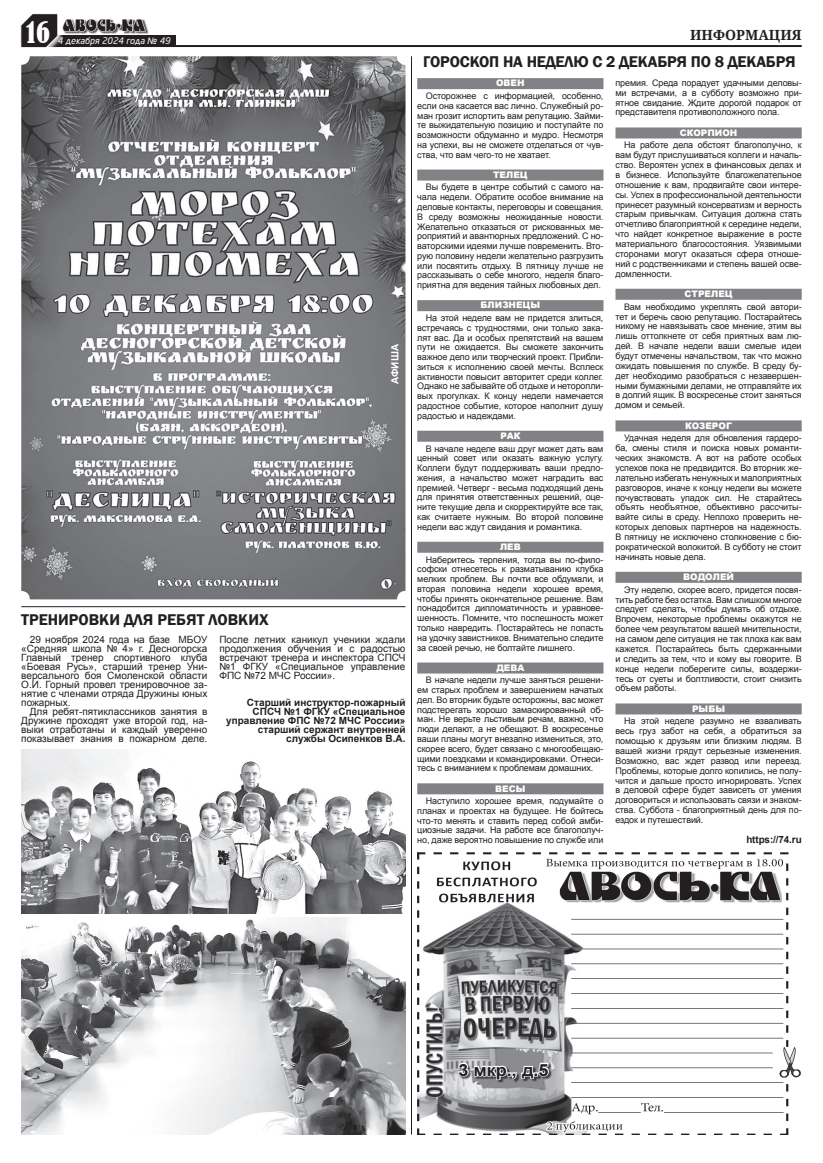
<style>
.page{position:relative;width:823px;height:1163px;background:#fff}
.page>*{position:absolute;margin:0;border:0;box-sizing:border-box;transform-origin:0 0}
.t1{font:condensed 27.5px "Bernard";color:#fff}
.основной{font:700 16.7px "Arial";color:#231f20;scale:1.08 1}
.Заголовок{font:600 16px "Franklin Gothic";letter-spacing:-.01em;color:#231f20}
.t2{font:14.2px "DS Motter Style";letter-spacing:.025em;color:#231f20;scale:.85 1}
.t3{font:700 14px "Droid Serif";color:#231f20}
.основной-2{font:10px/9px "Arial";color:#231f20;text-align:justify}
.Подпись{font:700 10px/9px "Arial";color:#231f20;text-align:right}
.основной-3{font:700 10px "Arial";color:#fff}
.основной-4{font:9px/9.9px "Arial";letter-spacing:-.01em;color:#231f20;text-align:justify}
.подподрубрика_авто{font:900 9px "Arial";color:#fff}
.t4{font:italic 9px "Neo Sans Cyr";color:#fff}
.s1{font-family:"Arial"}
</style>
<div class="page">
<div style="left:22px;top:36px;width:154px;height:11px;background:#231f20"></div>
<hr style="left:21px;top:45px;width:780px;height:2px;background:#231f20">
<div style="left:63px;top:19px;width:86px;height:16px;background:#231f20;opacity:.75"></div>
<svg style="left:20px;top:13px;width:126px;height:35px"></svg>
<div style="left:417px;top:78px;width:186px;height:11px;background:#808285"></div>
<div style="left:417px;top:169px;width:186px;height:11px;background:#808285"></div>
<div style="left:417px;top:300px;width:186px;height:11px;background:#808285"></div>
<div style="left:417px;top:430px;width:186px;height:11px;background:#808285"></div>
<div style="left:417px;top:541px;width:186px;height:11px;background:#808285"></div>
<div style="left:417px;top:662px;width:186px;height:11px;background:#808285"></div>
<div style="left:417px;top:783px;width:186px;height:11px;background:#808285"></div>
<div style="left:615px;top:127px;width:186px;height:11px;background:#808285"></div>
<div style="left:615px;top:289px;width:186px;height:11px;background:#808285"></div>
<div style="left:615px;top:420px;width:186px;height:11px;background:#808285"></div>
<div style="left:615px;top:571px;width:186px;height:11px;background:#808285"></div>
<div style="left:615px;top:703px;width:186px;height:11px;background:#808285"></div>
<hr style="left:411px;top:56px;width:1px;height:1078px;background:#231f20">
<img style="left:21px;top:56px;width:384px;height:543px">
<img style="left:417px;top:852px;width:384px;height:282px">
<div style="left:458px;top:1063px;width:93px;height:19px;background:#231f20;opacity:.75"></div>
<svg style="left:457px;top:1059px;width:93px;height:21px"></svg>
<svg style="left:21px;top:598px;width:254px;height:10px"></svg>
<hr style="left:21px;top:606px;width:384px;height:1px;background:#231f20">
<img style="left:21px;top:749px;width:384px;height:164px">
<img style="left:21px;top:917px;width:384px;height:217px">
<p class="t1" style="left:26px;top:16px;width:25px">16</p>
<h3 class="t2" style="left:63px;top:16px;width:99px">авось•ка</h3>
<p class="t4" style="left:57px;top:36px;width:114px">4 декабря 2024 года <span class="s1">№</span> 49</p>
<p class="основной-3" style="left:388px;top:384px;width:41px;rotate:-90deg">АФИША</p>
<p class="Заголовок" style="left:21px;top:610px;width:249px">ТРЕНИРОВКИ ДЛЯ РЕБЯТ ЛОВКИХ</p>
<p class="основной-2" style="left:21px;top:634px;width:187px;text-indent:9px">29 ноября 2024 года на базе МБОУ «Средняя школа № 4» г. Десногорска Главный тренер спортивного клуба «Боевая Русь», старший тренер Уни&shy;версального боя Смоленской области О.И. Горный провел тренировочное за&shy;нятие с членами отряда Дружины юных пожарных.</p>
<p class="основной-2" style="left:21px;top:706px;width:187px;text-indent:9px">Для ребят-пятиклассников занятия в Дружине проходят уже второй год, на&shy;выки отработаны и каждый уверенно показывает знания в пожарном деле.</p>
<p class="основной-2" style="left:219px;top:634px;width:187px">После летних каникул ученики ждали продолжения обучения и с радостью встречают тренера и инспектора СПСЧ №1 ФГКУ «Специальное управление ФПС №72 МЧС России».</p>
<p class="Подпись" style="left:226px;top:698px;width:181px">Старший инструктор-пожарный<br>СПСЧ №1 ФГКУ «Специальное управление ФПС №72 МЧС России» старший сержант внутренней службы Осипенков В.А.</p>
<p class="t3" style="left:689px;top:25px;width:113px">ИНФОРМАЦИЯ</p>
<p class="Заголовок" style="left:423px;top:52px;width:374px">ГОРОСКОП НА НЕДЕЛЮ С 2 ДЕКАБРЯ ПО 8 ДЕКАБРЯ</p>
<p class="подподрубрика_авто" style="left:496px;top:76px;width:30px">ОВЕН</p>
<p class="основной-4" style="left:417px;top:91px;width:187px;text-indent:9px">Осторожнее с информацией, особенно, если она касается вас лично. Служебный ро&shy;ман грозит испортить вам репутацию. Займи&shy;те выжидательную позицию и поступайте по возможности обдуманно и мудро. Несмотря на успехи, вы не сможете отделаться от чув&shy;ства, что вам чего-то не хватает.</p>
<p class="подподрубрика_авто" style="left:493px;top:168px;width:36px">ТЕЛЕЦ</p>
<p class="основной-4" style="left:417px;top:182px;width:187px;text-indent:9px">Вы будете в центре событий с самого на&shy;чала недели. Обратите особое внимание на деловые контакты, переговоры и совещания.<br>В среду возможны неожиданные новости.<br>Желательно отказаться от рискованных ме&shy;роприятий и авантюрных предложений. С но&shy;ваторскими идеями лучше повременить. Вто&shy;рую половину недели желательно разгрузить или посвятить отдыху. В пятницу лучше не рассказывать о себе многого, неделя благо&shy;приятна для ведения тайных любовных дел.</p>
<p class="подподрубрика_авто" style="left:480px;top:298px;width:61px">БЛИЗНЕЦЫ</p>
<p class="основной-4" style="left:417px;top:313px;width:187px;text-indent:9px">На этой неделе вам не придется злиться, встречаясь с трудностями, они только зака&shy;лят вас. Да и особых препятствий на вашем пути не ожидается. Вы сможете закончить важное дело или творческий проект. Прибли&shy;зиться к исполнению своей мечты. Всплеск активности повысит авторитет среди коллег.<br>Однако не забывайте об отдыхе и неторопли&shy;вых прогулках. К концу недели намечается радостное событие, которое наполнит душу радостью и надеждами.</p>
<p class="подподрубрика_авто" style="left:500px;top:429px;width:22px">РАК</p>
<p class="основной-4" style="left:417px;top:443px;width:187px;text-indent:9px">В начале неделе ваш друг может дать вам ценный совет или оказать важную услугу.<br>Коллеги будут поддерживать ваши предло&shy;жения, а начальство может наградить вас премией. Четверг - весьма подходящий день для принятия ответственных решений, оце&shy;ните текущие дела и скорректируйте все так, как считаете нужным. Во второй половине недели вас ждут свидания и романтика.</p>
<p class="подподрубрика_авто" style="left:499px;top:540px;width:22px">ЛЕВ</p>
<p class="основной-4" style="left:417px;top:554px;width:187px;text-indent:9px">Наберитесь терпения, тогда вы по-фило&shy;софски отнесетесь к разматыванию клубка мелких проблем. Вы почти все обдумали, и вторая половина недели хорошее время, чтобы принять окончательное решение. Вам понадобится дипломатичность и уравнове&shy;шенность. Помните, что поспешность может только навредить. Постарайтесь не попасть на удочку завистников. Внимательно следите за своей речью, не болтайте лишнего.</p>
<p class="подподрубрика_авто" style="left:496px;top:660px;width:30px">ДЕВА</p>
<p class="основной-4" style="left:417px;top:675px;width:187px;text-indent:9px">В начале недели лучше заняться решени&shy;ем старых проблем и завершением начатых дел. Во вторник будьте осторожны, вас может подстерегать хорошо замаскированный об&shy;ман. Не верьте льстивым речам, важно, что люди делают, а не обещают. В воскресенье ваши планы могут внезапно измениться, это, скорее всего, будет связано с многообещаю&shy;щими поездками и командировками. Отнеси&shy;тесь с вниманием к проблемам домашних.</p>
<p class="подподрубрика_авто" style="left:495px;top:781px;width:32px">ВЕСЫ</p>
<p class="основной-4" style="left:417px;top:796px;width:187px;text-indent:9px">Наступило хорошее время, подумайте о планах и проектах на будущее. Не бойтесь что-то менять и ставить перед собой амби&shy;циозные задачи. На работе все благополуч&shy;но, даже вероятно повышение по службе или</p>
<p class="основной-4" style="left:615px;top:78px;width:187px">премия. Среда порадует удачными деловы&shy;ми встречами, а в субботу возможно при&shy;ятное свидание. Ждите дорогой подарок от представителя противоположного пола.</p>
<p class="подподрубрика_авто" style="left:679px;top:126px;width:59px">СКОРПИОН</p>
<p class="основной-4" style="left:615px;top:140px;width:187px;text-indent:9px">На работе дела обстоят благополучно, к вам будут прислушиваться коллеги и началь&shy;ство. Вероятен успех в финансовых делах и в бизнесе. Используйте благожелательное отношение к вам, продвигайте свои интере&shy;сы. Успех в профессиональной деятельности принесет разумный консерватизм и верность старым привычкам. Ситуация должна стать отчетливо благоприятной к середине недели, что найдет конкретное выражение в росте материального благосостояния. Уязвимыми сторонами могут оказаться сфера отноше&shy;ний с родственниками и степень вашей осве&shy;домленности.</p>
<p class="подподрубрика_авто" style="left:684px;top:287px;width:49px">СТРЕЛЕЦ</p>
<p class="основной-4" style="left:615px;top:301px;width:187px;text-indent:9px">Вам необходимо укреплять свой автори&shy;тет и беречь свою репутацию. Постарайтесь никому не навязывать свое мнение, этим вы лишь оттолкнете от себя приятных вам лю&shy;дей. В начале недели ваши смелые идеи будут отмечены начальством, так что можно ожидать повышения по службе. В среду бу&shy;дет необходимо разобраться с незавершен&shy;ными бумажными делами, не отправляйте их в долгий ящик. В воскресенье стоит заняться домом и семьей.</p>
<p class="подподрубрика_авто" style="left:684px;top:419px;width:48px">КОЗЕРОГ</p>
<p class="основной-4" style="left:615px;top:433px;width:188px;text-indent:9px">Удачная неделя для обновления гардеро&shy;ба, смены стиля и поиска новых романти&shy;ческих знакомств. А вот на работе особых успехов пока не предвидится. Во вторник же&shy;лательно избегать ненужных и малоприятных разговоров, иначе к концу недели вы можете почувствовать упадок сил. Не старайтесь объять необъятное, объективно рассчиты&shy;вайте силы в среду. Неплохо проверить не&shy;которых деловых партнеров на надежность.<br>В пятницу не исключено столкновение с бю&shy;рократической волокитой. В субботу не стоит начинать новые дела.</p>
<p class="подподрубрика_авто" style="left:682px;top:570px;width:52px">ВОДОЛЕЙ</p>
<p class="основной-4" style="left:615px;top:584px;width:187px;text-indent:9px">Эту неделю, скорее всего, придется посвя&shy;тить работе без остатка. Вам слишком многое следует сделать, чтобы думать об отдыхе.<br>Впрочем, некоторые проблемы окажутся не более чем результатом вашей мнительности, на самом деле ситуация не так плоха как вам кажется. Постарайтесь быть сдержанными и следить за тем, что и кому вы говорите. В конце недели поберегите силы, воздержи&shy;тесь от суеты и болтливости, стоит снизить объем работы.</p>
<p class="подподрубрика_авто" style="left:691px;top:701px;width:34px">РЫБЫ</p>
<p class="основной-4" style="left:615px;top:716px;width:187px;text-indent:9px">На этой неделе разумно не взваливать весь груз забот на себя, а обратиться за помощью к друзьям или близким людям. В вашей жизни грядут серьезные изменения.<br>Возможно, вас ждет развод или переезд.<br>Проблемы, которые долго копились, не полу&shy;чится и дальше просто игнорировать. Успех в деловой сфере будет зависеть от умения договориться и использовать связи и знаком&shy;ства. Суббота - благоприятный день для по&shy;ездок и путешествий.</p>
<p class="Подпись" style="left:746px;top:835px;width:57px">https://74.ru</p>
<p class="основной" style="left:458px;top:1058px;width:85px">3 мкр., д.5</p>
</div>
